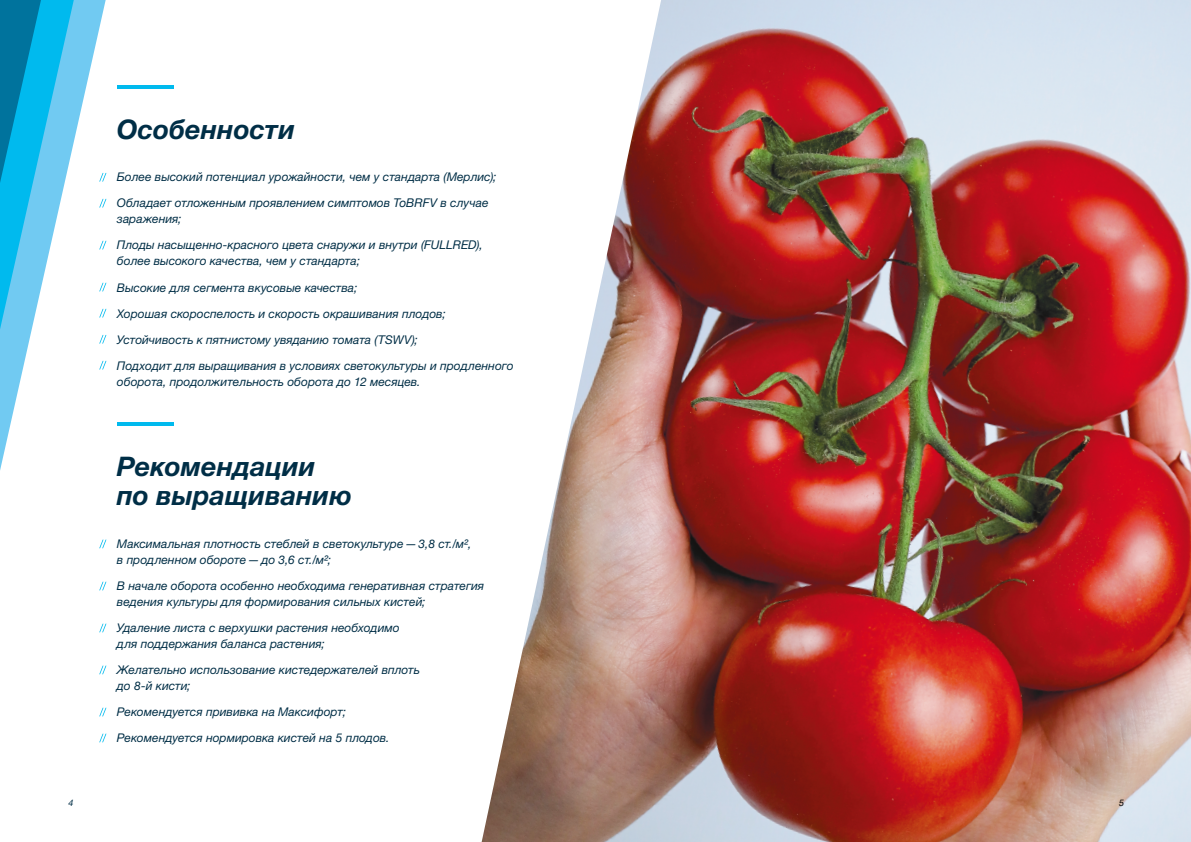
<style>
.page{position:relative;width:1191px;height:842px;background:#fff}
.page>*{position:absolute;margin:0;border:0;box-sizing:border-box;transform-origin:0 0}
.t1{font:italic 700 27px/29px "Helvetica Neue";color:#002e46}
.t2{font:italic 12px/26px "Helvetica Neue";color:#002e46}
.t3{font:italic 9px "Helvetica Neue";color:#002e46}
.t4{font:italic 9px "Helvetica Neue";color:#000}
</style>
<div class="page">
<img style="left:481px;top:0;width:710px;height:842px">
<hr style="left:117px;top:85px;width:57px;height:4px;background:#00baee">
<svg style="left:99px;top:540px;width:7px;height:8px"></svg>
<svg style="left:99px;top:582px;width:7px;height:8px"></svg>
<svg style="left:99px;top:624px;width:7px;height:8px"></svg>
<svg style="left:99px;top:666px;width:7px;height:8px"></svg>
<svg style="left:99px;top:708px;width:7px;height:8px"></svg>
<svg style="left:99px;top:734px;width:7px;height:8px"></svg>
<hr style="left:117px;top:422px;width:57px;height:3px;background:#00baee">
<svg style="left:0;top:0;width:106px;height:470px"></svg>
<svg style="left:0;top:0;width:74px;height:329px"></svg>
<h1 class="t1" style="left:117px;top:116px;width:179px">Особенности</h1>
<p class="t2" style="left:117px;top:165px;width:381px">Более высокий потенциал урожайности, чем у стандарта (Мерлис);<br>Обладает отложенным проявлением симптомов ToBRFV в случае</p>
<p class="t2" style="left:117px;top:207px;width:367px">заражения;<br>Плоды насыщенно-красного цвета снаружи и внутри (FULLRED),</p>
<p class="t2" style="left:117px;top:249px;width:398px">более высокого качества, чем у стандарта;<br>Высокие для сегмента вкусовые качества;<br>Хорошая скороспелость и скорость окрашивания плодов; Устойчивость к пятнистому увяданию томата (TSWV);<br>Подходит для выращивания в условиях светокультуры и продленного</p>
<p class="t2" style="left:117px;top:369px;width:305px">оборота, продолжительность оборота до 12 месяцев.</p>
<h1 class="t1" style="left:117px;top:453px;width:237px">Рекомендации по выращиванию</h1>
<p class="t2" style="left:117px;top:537px;width:356px;line-height:16px">Максимальная плотность стеблей в светокультуре—3,8 ст./м², в продленном обороте—до 3,6 ст./м²;</p>
<p class="t2" style="left:117px;top:579px;width:369px;line-height:16px">В начале оборота особенно необходима генеративная стратегия ведения культуры для формирования сильных кистей;</p>
<p class="t2" style="left:117px;top:621px;width:284px;line-height:16px">Удаление листа с верхушки растения необходимо для поддержания баланса растения;</p>
<p class="t2" style="left:117px;top:663px;width:304px;line-height:16px">Желательно использование кистедержателей вплоть до 8-й кисти;</p>
<p class="t2" style="left:117px;top:700px;width:274px">Рекомендуется прививка на Максифорт;<br>Рекомендуется нормировка кистей на 5 плодов.</p>
<p class="t3" style="left:68px;top:796px;width:7px">4</p>
<p class="t4" style="left:1119px;top:796px;width:7px">5</p>
</div>
